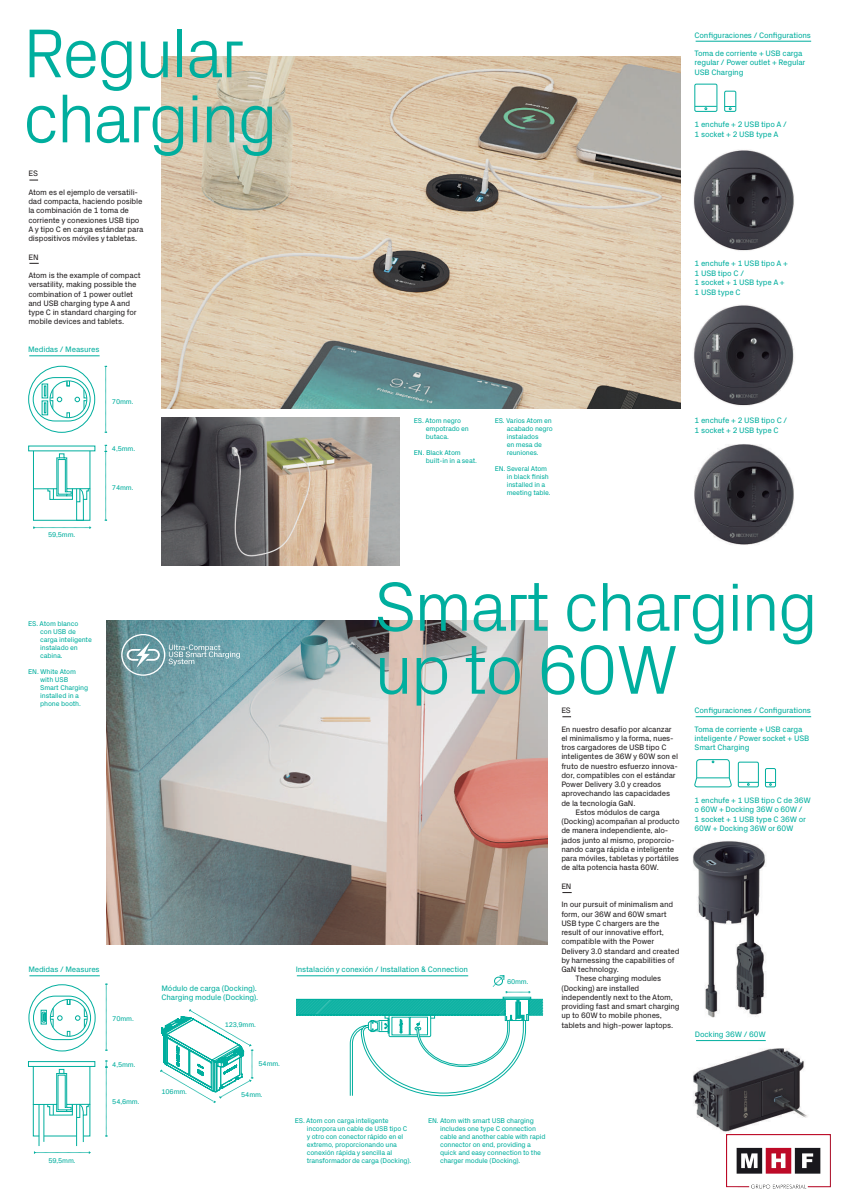
<style>
.page{position:relative;width:842px;height:1191px;background:#fff}
.page>*{position:absolute;margin:0;border:0;box-sizing:border-box;transform-origin:0 0}
.t1{font:300 70px/65px "Px Grotesk";letter-spacing:-.04em;color:#00ae9e}
.t2{font:8px/9.2px "Px Grotesk";letter-spacing:-.02em;color:#231f20}
.t3{font:8px/9.5px "Px Grotesk";letter-spacing:-.02em;color:#00ae9e}
.t4{font:7px/8px "Px Grotesk";letter-spacing:-.02em;color:#00ae9e}
</style>
<div class="page">
<img style="left:162px;top:56px;width:518px;height:353px">
<img style="left:107px;top:620px;width:440px;height:324px">
<hr style="left:29px;top:355px;width:71px;height:1px;background:#00ae9e">
<hr style="left:29px;top:975px;width:71px;height:1px;background:#00ae9e">
<hr style="left:696px;top:41px;width:115px;height:1px;background:#00ae9e">
<svg style="left:105px;top:366px;width:2px;height:67px"></svg>
<svg style="left:105px;top:984px;width:2px;height:67px"></svg>
<svg style="left:34px;top:526px;width:57px;height:3px"></svg>
<svg style="left:34px;top:1151px;width:56px;height:2px"></svg>
<svg style="left:105px;top:445px;width:2px;height:76px"></svg>
<svg style="left:105px;top:1060px;width:2px;height:76px"></svg>
<svg style="left:29px;top:366px;width:66px;height:66px"></svg>
<div style="left:29px;top:366px;width:66px;height:66px;border:1px solid #00ae9e;border-radius:50%"></div>
<div style="left:33px;top:377px;width:57px;height:44px;border:1px solid #00ae9e;border-radius:22px"></div>
<svg style="left:44px;top:381px;width:43px;height:37px"></svg>
<svg style="left:29px;top:984px;width:66px;height:67px"></svg>
<div style="left:29px;top:984px;width:66px;height:67px;border:1px solid #00ae9e;border-radius:50%"></div>
<div style="left:33px;top:996px;width:58px;height:43px;border:1px solid #00ae9e;border-radius:22px"></div>
<svg style="left:33px;top:450px;width:57px;height:70px"></svg>
<div style="left:694px;top:84px;width:23px;height:28px;border:1px solid #00ae9e;border-radius:2px"></div>
<svg style="left:695px;top:106px;width:22px;height:4px"></svg>
<div style="left:724px;top:91px;width:12px;height:21px;border:1px solid #00ae9e;border-radius:2px"></div>
<svg style="left:725px;top:106px;width:11px;height:4px"></svg>
<div style="left:738px;top:762px;width:21px;height:25px;border:1px solid #00ae9e;border-radius:2px"></div>
<svg style="left:738px;top:782px;width:20px;height:3px"></svg>
<div style="left:765px;top:768px;width:11px;height:19px;border:1px solid #00ae9e;border-radius:2px"></div>
<svg style="left:765px;top:782px;width:10px;height:3px"></svg>
<svg style="left:694px;top:759px;width:38px;height:28px"></svg>
<hr style="left:696px;top:716px;width:115px;height:1px;background:#00ae9e">
<img style="left:692px;top:304px;width:103px;height:102px;border-radius:51px">
<img style="left:692px;top:149px;width:103px;height:103px;border-radius:51px">
<img style="left:691px;top:441px;width:106px;height:106px;border-radius:53px">
<svg style="left:296px;top:975px;width:247px;height:121px"></svg>
<svg style="left:41px;top:999px;width:46px;height:37px"></svg>
<div style="left:28px;top:1061px;width:67px;height:5px;border:1px solid #00ae9e"></div>
<svg style="left:33px;top:1066px;width:57px;height:76px"></svg>
<hr style="left:39px;top:1104px;width:1px;height:42px;background:#00ae9e">
<hr style="left:44px;top:1104px;width:1px;height:37px;background:#00ae9e">
<hr style="left:76px;top:1104px;width:1px;height:42px;background:#00ae9e">
<svg style="left:160px;top:1009px;width:93px;height:94px"></svg>
<img style="left:693px;top:1048px;width:115px;height:85px">
<img style="left:693px;top:841px;width:73px;height:177px">
<svg style="left:121px;top:634px;width:119px;height:42px;background:#7ca7af"></svg>
<img style="left:162px;top:417px;width:238px;height:148px">
<hr style="left:696px;top:1040px;width:70px;height:1px;background:#00ae9e">
<img style="left:727px;top:1134px;width:103px;height:54px">
<h1 class="t1" style="left:23px;top:15px;width:257px">Regular charging</h1>
<p class="t2" style="left:28px;top:168px;width:11px">ES</p>
<p class="t2" style="left:28px;top:187px;width:117px">Atom es el ejemplo de versatili&shy;dad compacta, haciendo posible la combinación de 1 toma de corriente y conexiones USB tipo<br>A y tipo C en carga estándar para dispositivos móviles y tabletas.</p>
<p class="t2" style="left:28px;top:252px;width:12px">EN</p>
<p class="t2" style="left:28px;top:270px;width:114px">Atom is the example of compact versatility, making possible the combination of 1 power outlet and USB charging type A and type C in standard charging for mobile devices and tablets.</p>
<p class="t3" style="left:28px;top:344px;width:73px">Medidas / Measures</p>
<p class="t3" style="left:694px;top:30px;width:118px">Configuraciones / Configurations</p>
<p class="t3" style="left:694px;top:48px;width:112px;line-height:9.2px">Toma de corriente + USB carga regular / Power outlet + Regular<br>USB Charging</p>
<p class="t3" style="left:694px;top:119px;width:94px">1 enchufe + 2 USB tipo A /<br>1 socket + 2 USB type A</p>
<p class="t3" style="left:694px;top:258px;width:95px">1 enchufe + 1 USB tipo A +<br>1 USB tipo C /<br>1 socket + 1 USB type A +<br>1 USB type C</p>
<p class="t4" style="left:48px;top:530px;width:29px">59,5mm.</p>
<p class="t4" style="left:112px;top:397px;width:23px">70mm.</p>
<p class="t4" style="left:112px;top:444px;width:25px">4,5mm.</p>
<p class="t4" style="left:112px;top:483px;width:23px">74mm.</p>
<p class="t4" style="left:40px;top:619px;width:53px;text-indent:-12px">ES. Atom blanco<br>con USB de carga inteligente instalado en cabina.</p>
<p class="t4" style="left:40px;top:667px;width:50px;text-indent:-12px">EN. White Atom with USB<br>Smart Charging installed in a phone booth.</p>
<p class="t3" style="left:28px;top:964px;width:73px">Medidas / Measures</p>
<p class="t4" style="left:112px;top:1014px;width:23px">70mm.</p>
<p class="t4" style="left:112px;top:1060px;width:25px">4,5mm.</p>
<p class="t4" style="left:112px;top:1097px;width:29px">54,6mm.</p>
<p class="t4" style="left:48px;top:1156px;width:29px">59,5mm.</p>
<p class="t4" style="left:426px;top:416px;width:45px;text-indent:-12px">ES. Atom negro empotrado en butaca.</p>
<p class="t4" style="left:426px;top:448px;width:53px;text-indent:-12px">EN. Black Atom built-in in a seat.</p>
<p class="t4" style="left:507px;top:416px;width:48px;text-indent:-12px">ES. Varios Atom en acabado negro instalados<br>en mesa de reuniones.</p>
<p class="t4" style="left:507px;top:464px;width:46px;text-indent:-12px">EN. Several Atom in black finish installed in a meeting table.</p>
<p class="t3" style="left:694px;top:415px;width:94px">1 enchufe + 2 USB tipo C /<br>1 socket + 2 USB type C</p>
<p class="t3" style="left:161px;top:982px;width:98px;line-height:9.2px">Módulo de carga (Docking).<br>Charging module (Docking).</p>
<p class="t4" style="left:225px;top:1019px;width:33px">123,9mm.</p>
<p class="t4" style="left:162px;top:1087px;width:27px">106mm.</p>
<p class="t4" style="left:259px;top:1059px;width:23px">54mm.</p>
<p class="t4" style="left:241px;top:1089px;width:23px">54mm.</p>
<h1 class="t1" style="left:374px;top:569px;width:446px;line-height:63px">Smart charging up to 60W</h1>
<p class="t3" style="left:296px;top:964px;width:174px">Instalación y conexión / Installation &amp; Connection</p>
<p class="t4" style="left:507px;top:977px;width:23px">60mm.</p>
<p class="t2" style="left:561px;top:705px;width:11px">ES</p>
<p class="t2" style="left:561px;top:723px;width:112px">En nuestro desafío por alcanzar</p>
<p class="t2" style="left:561px;top:733px;width:114px">el minimalismo y la forma, nues-</p>
<p class="t2" style="left:561px;top:742px;width:107px">tros cargadores de USB tipo C</p>
<p class="t2" style="left:561px;top:751px;width:118px">inteligentes de 36W y 60W son el</p>
<p class="t2" style="left:561px;top:760px;width:118px">fruto de nuestro esfuerzo innova-</p>
<p class="t2" style="left:561px;top:770px;width:116px">dor, compatibles con el estándar</p>
<p class="t2" style="left:561px;top:779px;width:101px">Power Delivery 3.0 y creados</p>
<p class="t2" style="left:561px;top:788px;width:110px">aprovechando las capacidades</p>
<p class="t2" style="left:561px;top:797px;width:76px">de la tecnología GaN.</p>
<p class="t2" style="left:575px;top:807px;width:86px">Estos módulos de carga</p>
<p class="t2" style="left:561px;top:816px;width:120px">(Docking) acompañan al producto</p>
<p class="t2" style="left:561px;top:825px;width:109px">de manera independiente, alo-</p>
<p class="t2" style="left:561px;top:834px;width:115px">jados junto al mismo, proporcio-</p>
<p class="t2" style="left:561px;top:844px;width:114px">nando carga rápida e inteligente</p>
<p class="t2" style="left:561px;top:853px;width:119px">para móviles, tabletas y portátiles</p>
<p class="t2" style="left:561px;top:862px;width:99px">de alta potencia hasta 60W.</p>
<p class="t2" style="left:561px;top:881px;width:12px">EN</p>
<p class="t2" style="left:561px;top:899px;width:113px">In our pursuit of minimalism and</p>
<p class="t2" style="left:561px;top:908px;width:107px">form, our 36W and 60W smart</p>
<p class="t2" style="left:561px;top:918px;width:100px">USB type C chargers are the</p>
<p class="t2" style="left:561px;top:927px;width:104px">result of our innovative effort,</p>
<p class="t2" style="left:561px;top:936px;width:94px">compatible with the Power</p>
<p class="t2" style="left:561px;top:945px;width:120px">Delivery 3.0 standard and created</p>
<p class="t2" style="left:561px;top:955px;width:115px">by harnessing the capabilities of</p>
<p class="t2" style="left:561px;top:964px;width:59px">GaN technology.</p>
<p class="t2" style="left:575px;top:973px;width:87px">These charging modules</p>
<p class="t2" style="left:561px;top:982px;width:79px">(Docking) are installed</p>
<p class="t2" style="left:561px;top:992px;width:113px">independently next to the Atom,</p>
<p class="t2" style="left:561px;top:1001px;width:120px">providing fast and smart charging</p>
<p class="t2" style="left:561px;top:1010px;width:102px">up to 60W to mobile phones,</p>
<p class="t2" style="left:561px;top:1019px;width:113px">tablets and high-power laptops.</p>
<p class="t3" style="left:694px;top:705px;width:118px">Configuraciones / Configurations</p>
<p class="t3" style="left:694px;top:723px;width:116px;line-height:9.2px">Toma de corriente + USB carga inteligente / Power socket + USB<br>Smart Charging</p>
<p class="t3" style="left:694px;top:794px;width:118px">1 enchufe + 1 USB tipo C de 36W o 60W + Docking 36W o 60W /<br>1 socket + 1 USB type C 36W or<br>60W + Docking 36W or 60W</p>
<p class="t3" style="left:695px;top:1029px;width:72px">Docking 36W / 60W</p>
<p class="t4" style="left:307px;top:1116px;width:106px;text-indent:-12px">ES. Atom con carga inteligente incorpora un cable de USB tipo C y otro con conector rápido en el extremo, proporcionando una conexión rápida y sencilla al transformador de carga (Docking).</p>
<p class="t4" style="left:440px;top:1116px;width:107px;text-indent:-12px">EN. Atom with smart USB charging includes one type C connection cable and another cable with rapid connector on end, providing a quick and easy connection to the charger module (Docking).</p>
</div>
